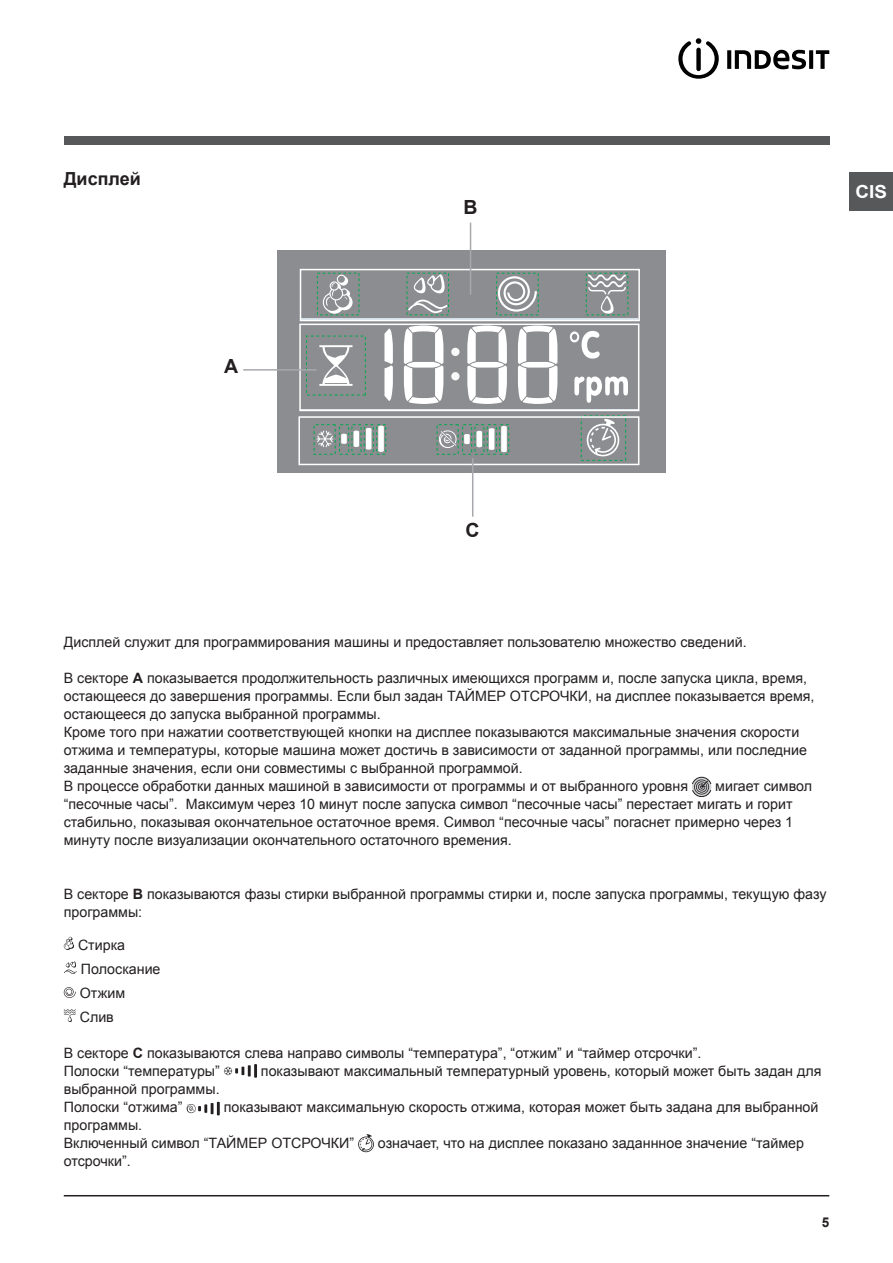
<style>
.page{position:relative;width:893px;height:1263px;background:#fff}
.page>*{position:absolute;margin:0;border:0;box-sizing:border-box;transform-origin:0 0}
.t1{font:700 19.5px "Arial";color:#231f20}
.t2{font:700 18px "Arial";color:#231f20}
.t3{font:700 18px "Arial";color:#fff;scale:1.05 1}
.t4{font:14.25px/18px "Arial";color:#231f20}
.t5{font:700 13.5px "Arial";color:#231f20}
.s1{font-weight:700}
</style>
<div class="page">
<hr style="left:64px;top:1195px;width:765px;height:1px;background:#231f20">
<div style="left:64px;top:136px;width:765px;height:9px;background:#57585a"></div>
<svg style="left:678px;top:38px;width:41px;height:41px"></svg>
<svg style="left:727px;top:50px;width:4px;height:19px"></svg>
<svg style="left:735px;top:50px;width:71px;height:19px"></svg>
<svg style="left:809px;top:50px;width:4px;height:19px"></svg>
<svg style="left:816px;top:50px;width:13px;height:19px"></svg>
<div style="left:850px;top:172px;width:43px;height:38px;background:#57585a"></div>
<div style="left:277px;top:250px;width:388px;height:223px;background:#8b8d90"></div>
<div style="left:496px;top:273px;width:42px;height:42px;border:1px dashed #00aa4d"></div>
<div style="left:586px;top:273px;width:42px;height:42px;border:1px dashed #00aa4d"></div>
<svg style="left:498px;top:276px;width:39px;height:36px"></svg>
<svg style="left:317px;top:273px;width:132px;height:42px"></svg>
<svg style="left:588px;top:274px;width:38px;height:40px"></svg>
<svg style="left:574px;top:376px;width:54px;height:27px"></svg>
<svg style="left:384px;top:328px;width:9px;height:73px"></svg>
<svg style="left:404px;top:327px;width:39px;height:77px"></svg>
<svg style="left:467px;top:327px;width:40px;height:77px"></svg>
<svg style="left:518px;top:327px;width:39px;height:77px"></svg>
<div style="left:451px;top:348px;width:9px;height:8px;background:#fafafa;border-radius:50%"></div>
<div style="left:451px;top:372px;width:9px;height:8px;background:#fafafa;border-radius:50%"></div>
<svg style="left:570px;top:331px;width:30px;height:28px"></svg>
<svg style="left:314px;top:415px;width:312px;height:46px"></svg>
<svg style="left:319px;top:345px;width:33px;height:41px"></svg>
<div style="left:299px;top:324px;width:340px;height:87px;border:2px solid #fff"></div>
<div style="left:300px;top:269px;width:340px;height:52px;border:2px solid #fff"></div>
<hr style="left:470px;top:223px;width:1px;height:72px;background:#a8a9ad">
<div style="left:298px;top:416px;width:341px;height:49px;border:2px solid #fff"></div>
<hr style="left:472px;top:458px;width:1px;height:59px;background:#a8a9ad">
<hr style="left:243px;top:369px;width:74px;height:2px;background:#a8a9ad">
<svg style="left:692px;top:777px;width:19px;height:20px"></svg>
<svg style="left:64px;top:937px;width:10px;height:13px"></svg>
<svg style="left:64px;top:961px;width:13px;height:13px"></svg>
<svg style="left:64px;top:987px;width:12px;height:11px"></svg>
<svg style="left:64px;top:1009px;width:12px;height:13px"></svg>
<svg style="left:224px;top:1064px;width:33px;height:14px"></svg>
<svg style="left:187px;top:1102px;width:33px;height:13px"></svg>
<svg style="left:358px;top:1134px;width:16px;height:18px"></svg>
<p class="t2" style="left:64px;top:167px;width:79px">Дисплей</p>
<h1 class="t1" style="left:224px;top:353px;width:16px">A</h1>
<h1 class="t1" style="left:463px;top:195px;width:16px">B</h1>
<p class="t3" style="left:855px;top:180px;width:32px">CIS</p>
<h1 class="t1" style="left:466px;top:517px;width:16px">C</h1>
<p class="t4" style="left:64px;top:633px;width:684px">Дисплей служит для программирования машины и предоставляет пользователю множество сведений.</p>
<p class="t4" style="left:64px;top:669px;width:752px">В секторе <span class="s1">A</span> показывается продолжительность различных имеющихся программ и, после запуска цикла, время, остающееся до завершения программы. Если был задан ТАЙМЕР ОТСРОЧКИ, на дисплее показывается время, остающееся до запуска выбранной программы.<br>Кроме того при нажатии соответствующей кнопки на дисплее показываются максимальные значения скорости отжима и температуры, которые машина может достичь в зависимости от заданной программы, или последние заданные значения, если они совместимы с выбранной программой.<br>В процессе обработки данных машиной в зависимости от программы и от выбранного уровня</p>
<p class="t4" style="left:64px;top:777px;width:750px;text-indent:651px">мигает символ “песочные часы”. Максимум через 10 минут после запуска символ “песочные часы” перестает мигать и горит стабильно, показывая окончательное остаточное время. Символ “песочные часы” погаснет примерно через 1 минуту после визуализации окончательного остаточного времения.</p>
<p class="t4" style="left:64px;top:885px;width:764px">В секторе <span class="s1">B</span> показываются фазы стирки выбранной программы стирки и, после запуска программы, текущую фазу программы:</p>
<p class="t4" style="left:78px;top:933px;width:84px;line-height:24px">Стирка<br>Полоскание<br>Отжим<br>Слив</p>
<p class="t4" style="left:64px;top:1044px;width:639px">В секторе <span class="s1">C</span> показываются слева направо символы “температура”, “отжим” и “таймер отсрочки”.<br>Полоски “температуры”</p>
<p class="t4" style="left:261px;top:1062px;width:562px">показывают максимальный температурный уровень, который может быть задан для</p>
<p class="t4" style="left:64px;top:1080px;width:157px">выбранной программы.<br>Полоски “отжима”</p>
<p class="t4" style="left:224px;top:1098px;width:596px">показывают максимальную скорость отжима, которая может быть задана для выбранной</p>
<p class="t4" style="left:64px;top:1116px;width:292px">программы.<br>Включенный символ “ТАЙМЕР ОТСРОЧКИ”</p>
<p class="t4" style="left:378px;top:1134px;width:428px">означает, что на дисплее показано заданнное значение “таймер</p>
<p class="t4" style="left:64px;top:1152px;width:68px">отсрочки”.</p>
<p class="t5" style="left:822px;top:1214px;width:9px">5</p>
</div>
